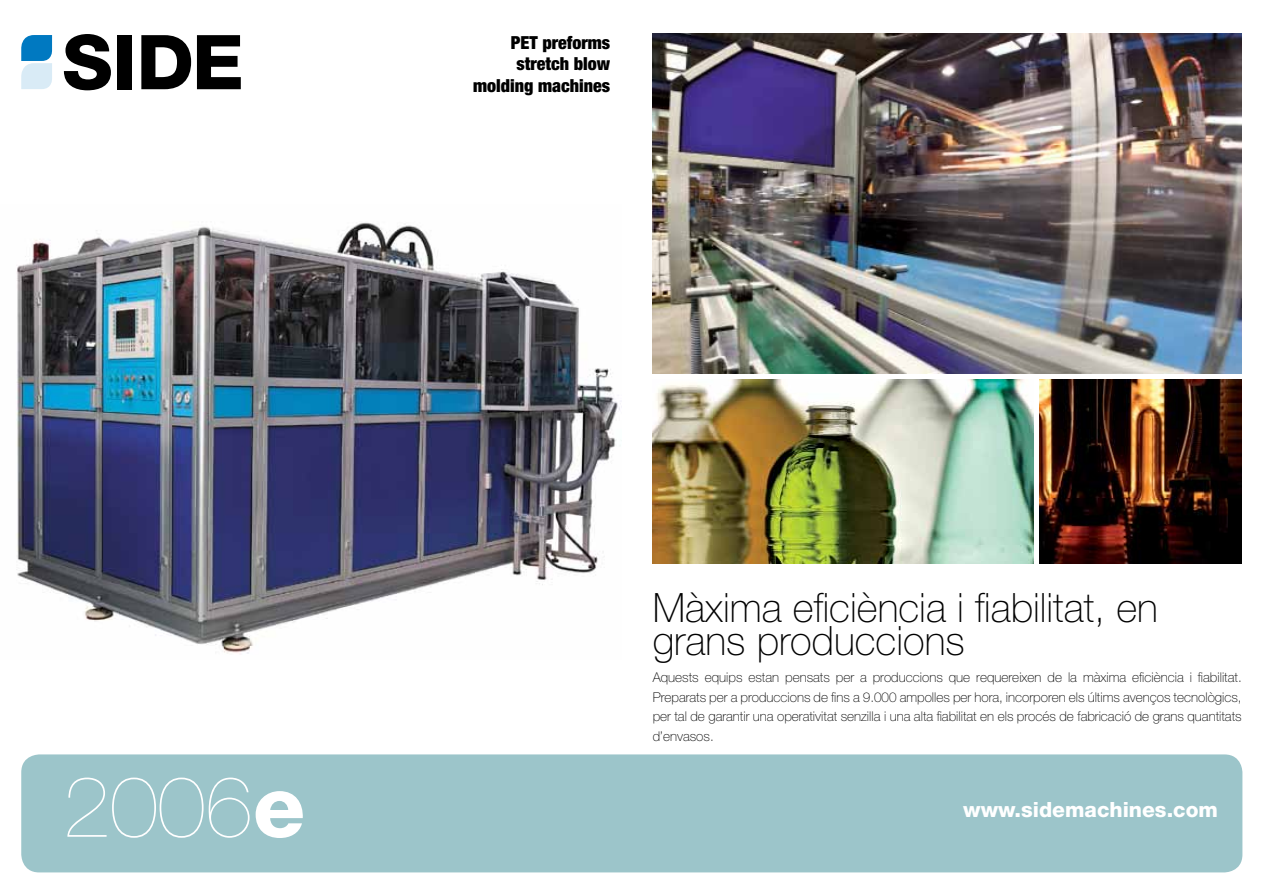
<style>
.page{position:relative;width:1263px;height:893px;background:#fff}
.page>*{position:absolute;margin:0;border:0;box-sizing:border-box;transform-origin:0 0}
.t1{font:200 85.5px "Helvetica Neue LT Std";color:#fff}
.t2{font:100 40.5px/33px "Helvetica Neue LT Std";color:#000}
.t3{font:800 21px "Helvetica Neue LT Std";color:#fff}
.t4{font:900 condensed 18px/21.6px "Helvetica Neue";color:#000;text-align:right}
.t5{font:100 13.5px/19.5px "Helvetica Neue LT Std";color:#000;text-align:justify}
.s1{font-weight:800}
</style>
<div class="page">
<div style="left:21px;top:754px;width:1221px;height:118px;background:#9cc5ca;border-radius:18px"></div>
<img style="left:17px;top:222px;width:603px;height:432px">
<svg style="left:64px;top:34px;width:47px;height:56px"></svg>
<div style="left:118px;top:35px;width:14px;height:54px;background:#000"></div>
<svg style="left:141px;top:35px;width:50px;height:54px"></svg>
<svg style="left:197px;top:35px;width:44px;height:54px"></svg>
<svg style="left:21px;top:35px;width:31px;height:54px;background:#7cbadf"></svg>
<img style="left:653px;top:379px;width:380px;height:184px">
<img style="left:1039px;top:379px;width:203px;height:184px">
<img style="left:653px;top:33px;width:589px;height:340px">
<h3 class="t4" style="left:473px;top:31px;width:139px">PET preforms stretch blow molding machines</h3>
<h1 class="t1" style="left:63px;top:757px;width:244px">2006<span class="s1">e</span></h1>
<h2 class="t2" style="left:653px;top:591px;width:507px">Màxima eficiència i fiabilitat, en grans produccions</h2>
<p class="t5" style="left:653px;top:668px;width:590px">Aquests equips estan pensats per a produccions que requereixen de la màxima eficiència i fiabilitat.<br>Preparats per a produccions de fins a 9.000 ampolles per hora, incorporen els últims avenços tecnològics, per tal de garantir una operativitat senzilla i una alta fiabilitat en els procés de fabricació de grans quantitats d’envasos.</p>
<h3 class="t3" style="left:963px;top:797px;width:256px">www.sidemachines.com</h3>
</div>
